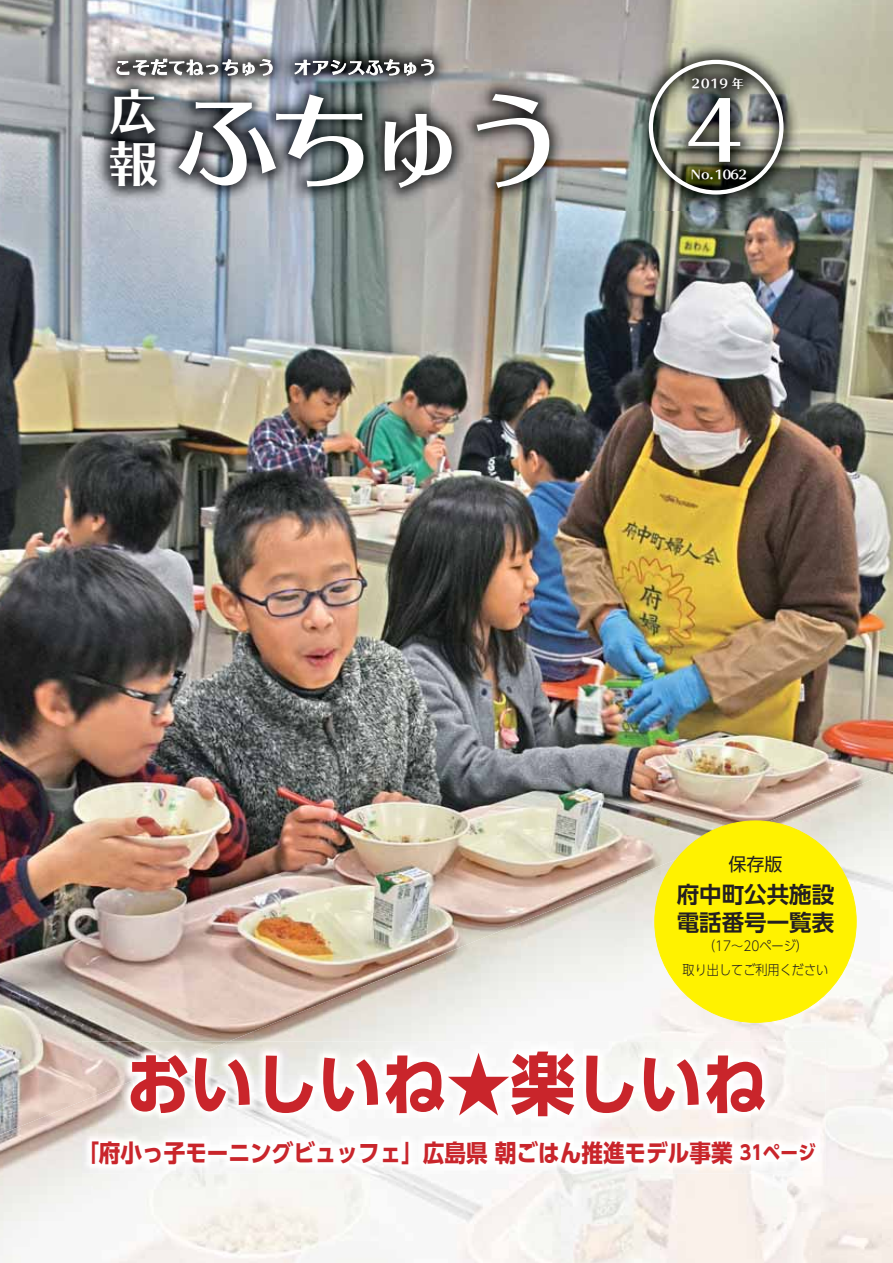
<style>
.page{position:relative;width:893px;height:1263px;background:#fff}
.page>*{position:absolute;margin:0;border:0;box-sizing:border-box;transform-origin:0 0}
.t1{font:103.95px "UD Typos 515 Std Regular 90 pv RKSJ H";color:#fff}
.t2{font:76.5px "UD Typos 515 Std Regular 90 pv RKSJ H";color:#fff}
.t3{font:67.5px "UD Shin Go Pro Bold 90 pv RKSJ H";color:#c9252b;scale:.95 1}
.t4{font:48.45px "UD Typos 515 Std Regular 90 pv RKSJ H";color:#fff}
.t5{font:24px "UD Shin Go Pro Bold 90 pv RKSJ H";color:#c9252b;scale:.9 1}
.t6{font:22.5px/28px "UD Shin Go Pro De Bold 90 pv RKSJ H";color:#231f20}
.t7{font:18px "UD Shin Go Pro Regular 90 pv RKSJ H";color:#231f20}
.t8{font:13.5px/23.5px "UD Shin Go Pro Light 90 pv RKSJ H";color:#231f20;text-align:center;scale:.9 1}
.t9{font:12px "UD Typos 515 Std Regular 90 pv RKSJ H";color:#fff}
.s1{font-size:19.5px}
</style>
<div class="page">
<img style="left:0;top:0;width:893px;height:1100px">
<img style="left:857px;top:766px;width:36px;height:5px">
<img style="left:733px;top:771px;width:160px;height:303px">
<img style="left:626px;top:834px;width:108px;height:207px">
<img style="left:520px;top:878px;width:107px;height:163px">
<img style="left:360px;top:922px;width:160px;height:119px">
<img style="left:253px;top:986px;width:107px;height:55px">
<img style="left:227px;top:1030px;width:27px;height:11px">
<img style="left:0;top:1100px;width:93px;height:163px">
<img style="left:787px;top:1074px;width:106px;height:189px">
<img style="left:95px;top:43px;width:704px;height:167px">
<svg style="left:116px;top:59px;width:157px;height:20px"></svg>
<svg style="left:294px;top:59px;width:140px;height:19px"></svg>
<div style="left:649px;top:60px;width:134px;height:135px;border:4px solid #fff;border-radius:50%"></div>
<img style="left:82px;top:1041px;width:743px;height:133px">
<div style="left:655px;top:821px;width:201px;height:201px;background:#fff200;border-radius:50%"></div>
<h3 class="t4" style="left:109px;top:94px;width:50px">広</h3>
<h1 class="t1" style="left:175px;top:102px;width:395px">ふちゅう</h1>
<h3 class="t4" style="left:109px;top:145px;width:50px">報</h3>
<p class="t9" style="left:691px;top:79px;width:54px">2019 年</p>
<h2 class="t2" style="left:686px;top:100px;width:60px">4</h2>
<p class="t9" style="left:691px;top:170px;width:58px">No.1062</p>
<p class="t7" style="left:728px;top:857px;width:55px">保存版</p>
<p class="t6" style="left:677px;top:884px;width:159px">府中町公共施設電話番号一覧表</p>
<p class="t8" style="left:683px;top:936px;width:163px">（17～20ページ）<br>取り出してご利用ください</p>
<h3 class="t3" style="left:126px;top:1059px;width:676px">おいしいね★楽しいね</h3>
<p class="t5" style="left:77px;top:1143px;width:822px">「府小っ子モーニングビュッフェ」広島県 朝ごはん推進モデル事業 <span class="s1">31ページ</span></p>
</div>
